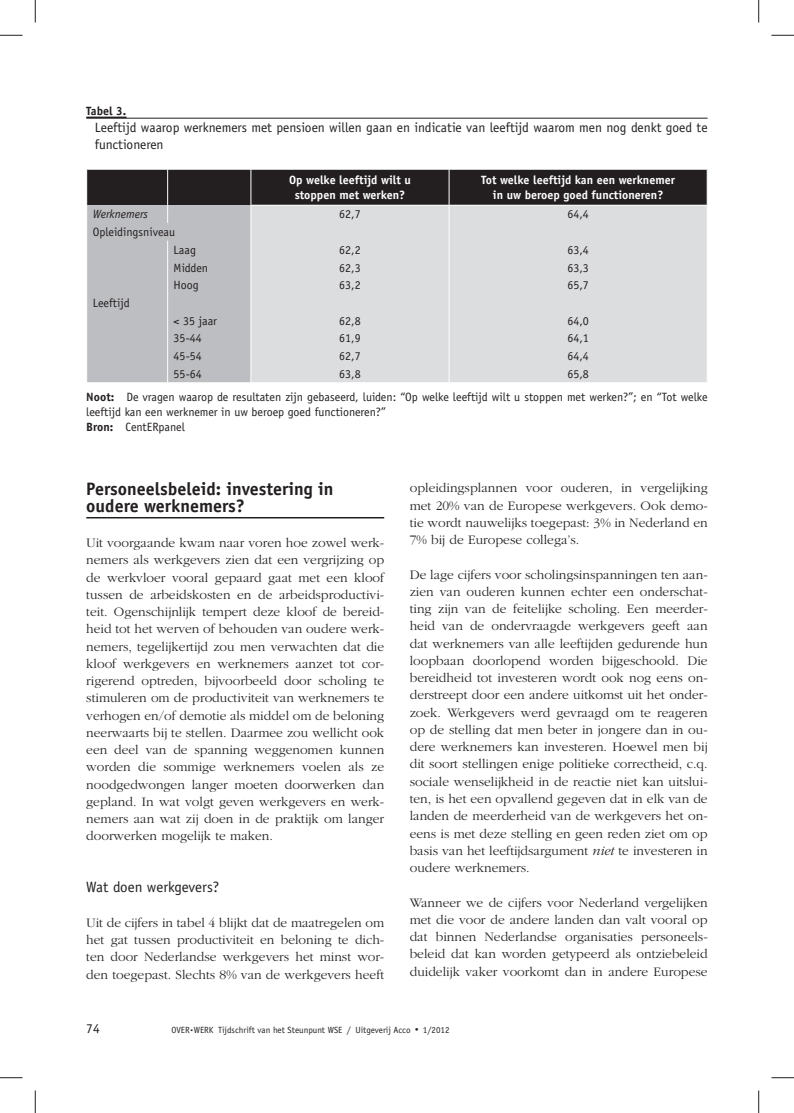
<style>
.page{position:relative;width:794px;height:1113px;background:#fff}
.page>*{position:absolute;margin:0;border:0;box-sizing:border-box;transform-origin:0 0}
.t1{font:700 18px/17.2px "Officina Sans Std";color:#231f20}
.t2{font:15px "Officina Sans Std";color:#231f20}
.t3{font:300 13.5px/17.2px "Garamond";color:#231f20;text-align:justify}
.t4{font:13.5px/17.2px "Officina Sans Std";color:#231f20}
.t5{font:12px/17.7px "Officina Sans Std";color:#231f20}
.t6{font:700 12px/15.3px "Officina Sans Std";color:#fff;text-align:center}
.t7{font:italic 12px "Officina Sans Std";color:#231f20}
.t8{font:700 12px "Officina Sans Std";color:#231f20}
.t9{font:9px "Officina Sans Std";color:#231f20}
.s1{font-weight:700}
.s2{font-style:italic}
</style>
<div class="page">
<hr style="left:86px;top:517px;width:298px;height:1px;background:#231f20">
<hr style="left:86px;top:117px;width:40px;height:1px;background:#231f20">
<hr style="left:86px;top:118px;width:621px;height:1px;background:#231f20">
<svg style="left:86px;top:169px;width:621px;height:213px;background:#b8b8ba"></svg>
<svg style="left:0;top:35px;width:22px;height:1px"></svg>
<svg style="left:771px;top:35px;width:22px;height:1px"></svg>
<svg style="left:0;top:1077px;width:22px;height:1px"></svg>
<svg style="left:771px;top:1077px;width:22px;height:1px"></svg>
<svg style="left:35px;top:0;width:1px;height:22px"></svg>
<svg style="left:35px;top:1090px;width:1px;height:22px"></svg>
<svg style="left:758px;top:0;width:1px;height:22px"></svg>
<svg style="left:758px;top:1090px;width:1px;height:22px"></svg>
<p class="t8" style="left:86px;top:106px;width:42px">Tabel 3.</p>
<p class="t4" style="left:95px;top:120px;width:614px">Leeftijd waarop werknemers met pensioen willen gaan en indicatie van leeftijd waarom men nog denkt goed te functioneren</p>
<p class="t6" style="left:289px;top:173px;width:123px">Op welke leeftijd wilt u stoppen met werken?</p>
<p class="t6" style="left:481px;top:173px;width:195px">Tot welke leeftijd kan een werknemer in uw beroep goed functioneren?</p>
<p class="t7" style="left:93px;top:210px;width:57px">Werknemers</p>
<p class="t5" style="left:339px;top:206px;width:23px">62,7</p>
<p class="t5" style="left:567px;top:206px;width:23px">64,4</p>
<p class="t5" style="left:174px;top:224px;width:24px;text-indent:-81px">Opleidingsniveau<br>Laag</p>
<p class="t5" style="left:339px;top:242px;width:23px">62,2</p>
<p class="t5" style="left:567px;top:242px;width:23px">63,4</p>
<p class="t5" style="left:93px;top:295px;width:39px">Leeftijd</p>
<p class="t5" style="left:174px;top:259px;width:36px">Midden</p>
<p class="t5" style="left:339px;top:259px;width:23px">62,3</p>
<p class="t5" style="left:567px;top:259px;width:23px">63,3</p>
<p class="t5" style="left:174px;top:277px;width:27px">Hoog</p>
<p class="t5" style="left:339px;top:277px;width:23px">63,2</p>
<p class="t5" style="left:567px;top:277px;width:23px">65,7</p>
<p class="t5" style="left:174px;top:312px;width:45px">&lt; 35 jaar</p>
<p class="t5" style="left:339px;top:312px;width:23px">62,8</p>
<p class="t5" style="left:567px;top:312px;width:23px">64,0</p>
<p class="t5" style="left:174px;top:330px;width:30px">35-44</p>
<p class="t5" style="left:339px;top:330px;width:23px">61,9</p>
<p class="t5" style="left:567px;top:330px;width:23px">64,1</p>
<p class="t5" style="left:174px;top:348px;width:30px">45-54</p>
<p class="t5" style="left:339px;top:348px;width:23px">62,7</p>
<p class="t5" style="left:567px;top:348px;width:23px">64,4</p>
<p class="t5" style="left:174px;top:366px;width:30px">55-64</p>
<p class="t5" style="left:339px;top:366px;width:23px">63,8</p>
<p class="t5" style="left:86px;top:363px;width:622px;line-height:22.8px;text-indent:481px">65,8<br><span class="s1">Noot:</span> De vragen waarop de resultaten zijn gebaseerd, luiden: “Op welke leeftijd wilt u stoppen met werken?”; en “Tot welke</p>
<p class="t5" style="left:86px;top:405px;width:301px;line-height:15.3px">leeftijd kan een werknemer in uw beroep goed functioneren?”<br><span class="s1">Bron:</span> CentERpanel</p>
<h1 class="t1" style="left:86px;top:482px;width:249px">Personeelsbeleid: investering in oudere werknemers?</h1>
<p class="t3" style="left:86px;top:535px;width:299px">Uit voorgaande kwam naar voren hoe zowel werk&shy;nemers als werkgevers zien dat een vergrijzing op de werkvloer vooral gepaard gaat met een kloof tussen de arbeidskosten en de arbeidsproductivi&shy;teit. Ogenschijnlijk tempert deze kloof de bereid&shy;heid tot het werven of behouden van oudere werk&shy;nemers, tegelijkertijd zou men verwachten dat die kloof werkgevers en werknemers aanzet tot cor&shy;rigerend optreden, bijvoorbeeld door scholing te stimuleren om de productiviteit van werknemers te verhogen en/of demotie als middel om de beloning neerwaarts bij te stellen. Daarmee zou wellicht ook een deel van de spanning weggenomen kunnen worden die sommige werknemers voelen als ze noodgedwongen langer moeten doorwerken dan gepland. In wat volgt geven werkgevers en werk&shy;nemers aan wat zij doen in de praktijk om langer doorwerken mogelijk te maken.</p>
<p class="t2" style="left:86px;top:881px;width:134px">Wat doen werkgevers?</p>
<p class="t3" style="left:86px;top:914px;width:299px">Uit de cijfers in tabel 4 blijkt dat de maatregelen om het gat tussen productiviteit en beloning te dich&shy;ten door Nederlandse werkgevers het minst wor&shy;den toegepast. Slechts 8% van de werkgevers heeft</p>
<p class="t3" style="left:409px;top:480px;width:299px">opleidingsplannen voor ouderen, in vergelijking met 20% van de Europese werkgevers. Ook demo&shy;tie wordt nauwelijks toegepast: 3% in Nederland en 7% bij de Europese collega’s.</p>
<p class="t3" style="left:409px;top:566px;width:299px">De lage cijfers voor scholingsinspanningen ten aan&shy;zien van ouderen kunnen echter een onderschat&shy;ting zijn van de feitelijke scholing. Een meerder&shy;heid van de ondervraagde werkgevers geeft aan dat werknemers van alle leeftijden gedurende hun loopbaan doorlopend worden bijgeschoold. Die bereidheid tot investeren wordt ook nog eens on&shy;derstreept door een andere uitkomst uit het onder&shy;zoek. Werkgevers werd gevraagd om te reageren op de stelling dat men beter in jongere dan in ou&shy;dere werknemers kan investeren. Hoewel men bij dit soort stellingen enige politieke correctheid, c.q. sociale wenselijkheid in de reactie niet kan uitslui&shy;ten, is het een opvallend gegeven dat in elk van de landen de meerderheid van de werkgevers het on&shy;eens is met deze stelling en geen reden ziet om op basis van het leeftijdsargument <span class="s2">niet</span> te investeren in oudere werknemers.</p>
<p class="t3" style="left:409px;top:894px;width:299px">Wanneer we de cijfers voor Nederland vergelijken met die voor de andere landen dan valt vooral op dat binnen Nederlandse organisaties personeels&shy;beleid dat kan worden getypeerd als ontziebeleid duidelijk vaker voorkomt dan in andere Europese</p>
<p class="t4" style="left:86px;top:1020px;width:15px">74</p>
<p class="t9" style="left:171px;top:1026px;width:241px">OVER<sup>.</sup>WERK Tijdschrift van het Steunpunt WSE / Uitgeverij Acco</p>
<p class="t9" style="left:423px;top:1026px;width:28px">1/2012</p>
</div>
